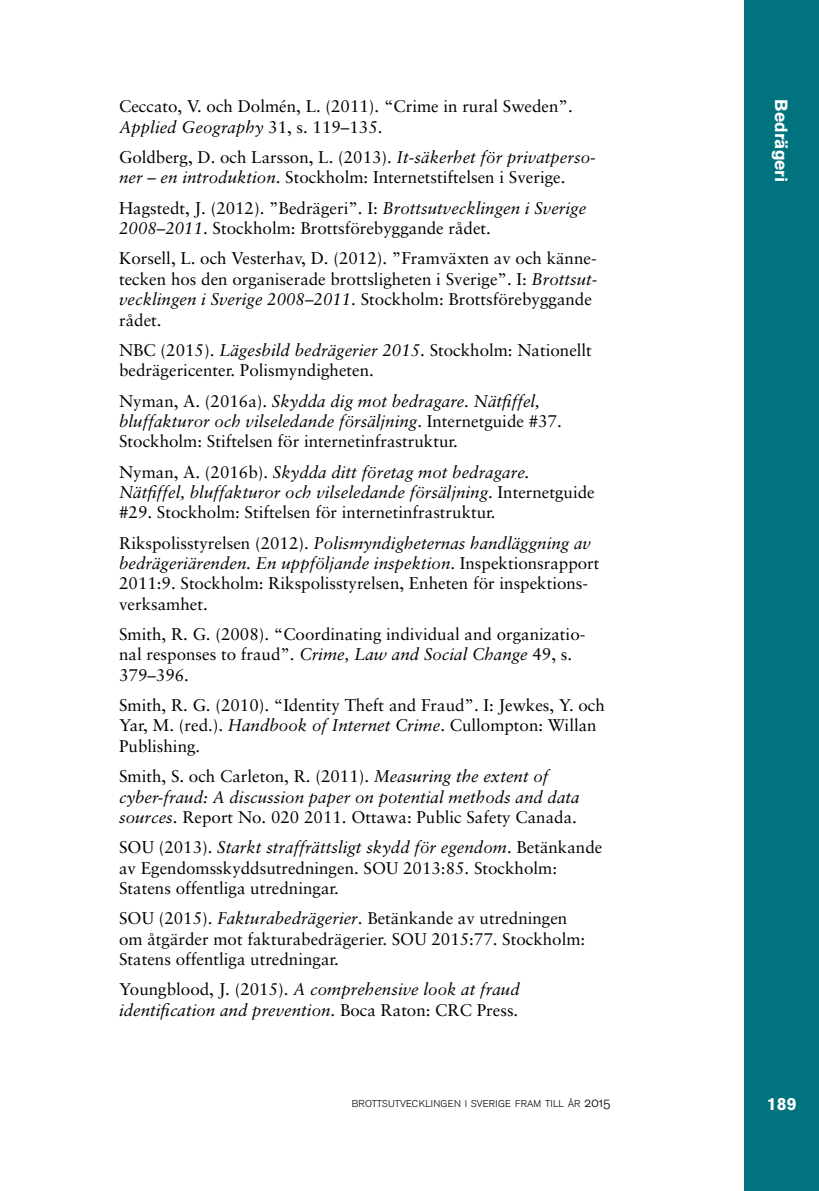
<style>
.page{position:relative;width:819px;height:1191px;background:#fff}
.page>*{position:absolute;margin:0;border:0;box-sizing:border-box;transform-origin:0 0}
.t1{font:700 17.5px "Akzidenz Grotesk BE";color:#fff}
.t2{font:16.97px/20.3px "Sabon";color:#000}
.t3{font:italic 16.97px/20.3px "Sabon";color:#000}
.t4{font:9.8px "Akzidenz Grotesk BE Light Os F";letter-spacing:.02em;color:#000}
.s1{font-style:italic}
.s2{font-style:normal}
.s3{font-size:14px}
</style>
<div class="page">
<div style="left:744px;top:0;width:75px;height:1191px;background:#00737e"></div>
<p class="t2" style="left:119px;top:96px;width:455px">Ceccato, V. och Dolmén, L. (2011). “Crime in rural Sweden”.<br><span class="s1">Applied Geography</span> 31, s. 119–135.</p>
<p class="t2" style="left:119px;top:147px;width:478px">Goldberg, D. och Larsson, L. (2013). <span class="s1">It-säkerhet för privatperso&shy;ner – en introduktion</span>. Stockholm: Internetstiftelsen i Sverige.</p>
<p class="t2" style="left:119px;top:197px;width:468px">Hagstedt, J. (2012). ”Bedrägeri”. I: <span class="s1">Brottsutvecklingen i Sverige<br>2008–2011</span>. Stockholm: Brottsförebyggande rådet.</p>
<p class="t2" style="left:119px;top:248px;width:480px">Korsell, L. och Vesterhav, D. (2012). ”Framväxten av och känne&shy;tecken hos den organiserade brottsligheten i Sverige”. I: <span class="s1">Brottsut&shy;vecklingen i Sverige 2008–2011</span>. Stockholm: Brottsförebyggande rådet.</p>
<p class="t2" style="left:119px;top:339px;width:474px">NBC (2015). <span class="s1">Lägesbild bedrägerier 2015</span>. Stockholm: Nationellt bedrägericenter. Polismyndigheten.</p>
<p class="t2" style="left:119px;top:390px;width:444px">Nyman, A. (2016a). <span class="s1">Skydda dig mot bedragare. Nätfiffel, bluffakturor och vilseledande försäljning</span>. Internetguide #37.<br>Stockholm: Stiftelsen för internetinfrastruktur.</p>
<p class="t2" style="left:119px;top:461px;width:477px">Nyman, A. (2016b). <span class="s1">Skydda ditt företag mot bedragare.<br>Nätfiffel, bluffakturor och vilseledande försäljning</span>. Internetguide #29. Stockholm: Stiftelsen för internetinfrastruktur.</p>
<p class="t2" style="left:119px;top:532px;width:482px">Rikspolisstyrelsen (2012). <span class="s1">Polismyndigheternas handläggning av bedrägeriärenden. En uppföljande inspektion</span>. Inspektionsrapport 2011:9. Stockholm: Rikspolisstyrelsen, Enheten för inspektions&shy;verksamhet.</p>
<p class="t2" style="left:119px;top:624px;width:468px">Smith, R. G. (2008). “Coordinating individual and organizatio&shy;nal responses to fraud”. <span class="s1">Crime, Law and Social Change</span> 49, s.<br>379–396.</p>
<p class="t2" style="left:119px;top:695px;width:487px">Smith, R. G. (2010). “Identity Theft and Fraud”. I: Jewkes, Y. och<br>Yar, M. (red.). <span class="s1">Handbook of Internet Crime</span>. Cullompton: Willan<br>Publishing.</p>
<p class="t3" style="left:119px;top:766px;width:462px"><span class="s2">Smith, S. och Carleton, R. (2011).</span> Measuring the extent of cyber-fraud: A discussion paper on potential methods and data sources<span class="s2">. Report No. 020 2011. Ottawa: Public Safety Canada.</span></p>
<p class="t2" style="left:119px;top:837px;width:484px">SOU (2013). <span class="s1">Starkt straffrättsligt skydd för egendom</span>. Betänkande av Egendomsskyddsutredningen. SOU 2013:85. Stockholm:<br>Statens offentliga utredningar.</p>
<p class="t2" style="left:119px;top:908px;width:467px">SOU (2015). <span class="s1">Fakturabedrägerier</span>. Betänkande av utredningen om åtgärder mot fakturabedrägerier. SOU 2015:77. Stockholm:<br>Statens offentliga utredningar.</p>
<p class="t3" style="left:119px;top:979px;width:402px"><span class="s2">Youngblood, J. (2015).</span> A comprehensive look at fraud identification and prevention<span class="s2">. Boca Raton: CRC Press.</span></p>
<p class="t1" style="left:791px;top:99px;width:84px;rotate:90deg">Bedrägeri</p>
<p class="t4" style="left:352px;top:1098px;width:260px">BROTTSUTVECKLINGEN I SVERIGE FRAM TILL ÅR <span class="s3">2015</span></p>
<p class="t1" style="left:766px;top:1093px;width:31px">189</p>
</div>
